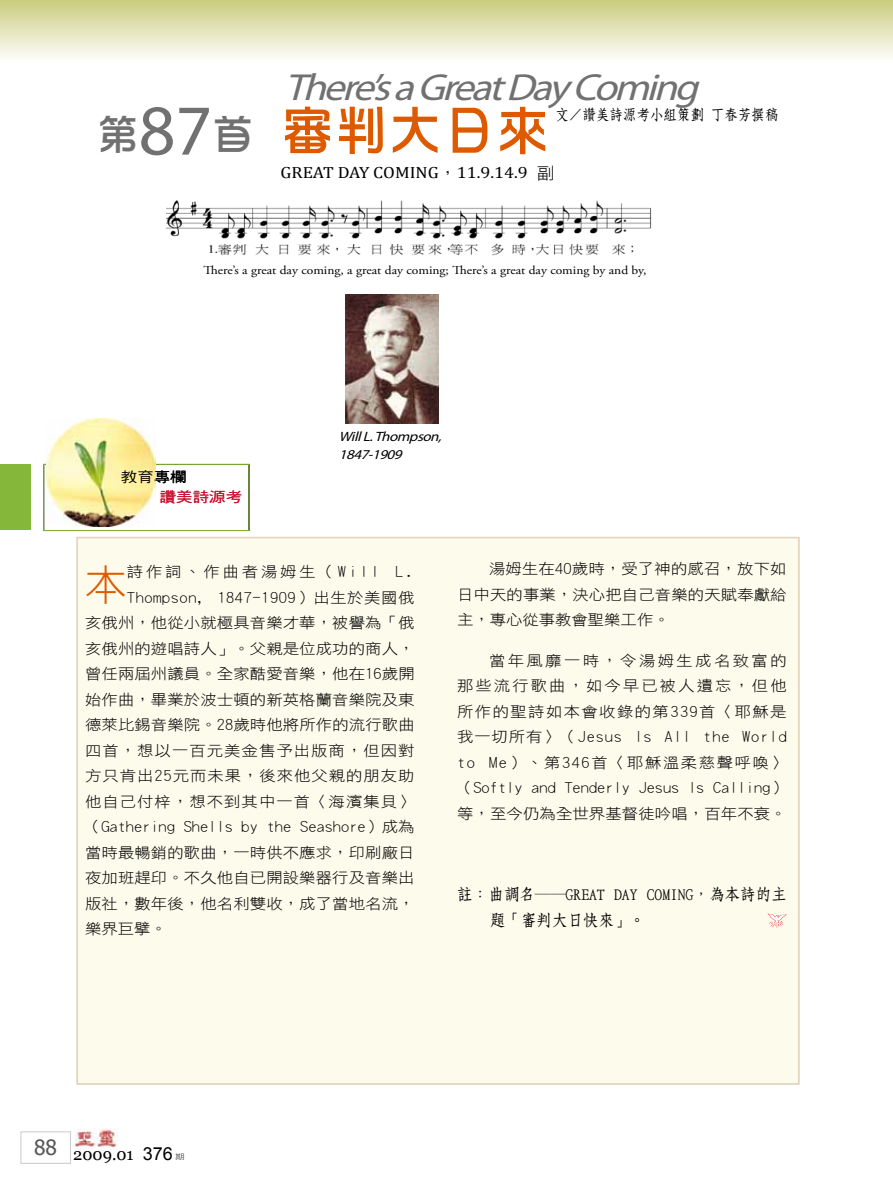
<style>
.page{position:relative;width:893px;height:1191px;background:#fff}
.page>*{position:absolute;margin:0;border:0;box-sizing:border-box;transform-origin:0 0}
.t1{font:54px "DF Hua Zong W5 WIN BF";letter-spacing:-.005em;color:#dd5a00}
.t2{font:41.85px "DF Hei W3 WIN BF";color:#dd5a00}
.t3{font:italic 37.8px "Myriad Pro";color:#727171;scale:1.11 1}
.t4{font:16.5px "Georgia";color:#000}
.t5{font:16.35px/25.5px "DF Fang Song W6 WIN BF";color:#000;scale:.95 1}
.t6{font:16.2px "Cambria Math";color:#000;scale:1.11 1}
.t7{font:15px "DF Fang Song W6 WIN BF";color:#000;scale:.9 1}
.t8{font:14.7px/25.5px "DF Hei W3 WIN BF";letter-spacing:.01em;color:#000;text-align:justify;scale:1.11 1}
.t9{font:14.7px "DF Hei W3 WIN BF";letter-spacing:.065em;color:#000;scale:1.11 1}
.t10{font:14.7px "DF Hei W3 WIN BF";letter-spacing:.035em;color:#000;scale:1.11 1}
.t11{font:14.7px "DF Hei W3 WIN BF";letter-spacing:.06em;color:#000;scale:1.11 1}
.t12{font:14.7px "DF Hei W3 WIN BF";letter-spacing:.17em;color:#000;scale:1.11 1}
.t13{font:14.1px "DF Hei W5 WIN BF";color:#c81432;scale:1.18 1}
.t14{font:14.1px "DF Hei W5 WIN BF";color:#000;scale:1.18 1}
.t15{font:italic 13.5px/18px "Myriad Pro";color:#000;scale:1.11 1}
.t16{font:12.15px "Adobe Garamond Pro";color:#000;scale:1.11 1}
.t17{font:7.5px "DF Hei W5 WIN BF";color:#595757;scale:1.25 1}
.s1{font-size:42px;color:#727171}
.s2{font-family:"Myriad Pro";font-size:72px;color:#727171}
.s3{font-family:"DF Hei W3 WIN BF"}
.s4{font-family:"Arial";font-size:18px}
</style>
<div class="page">
<div style="left:21px;top:1131px;width:50px;height:32px;border:1px solid #c9caca"></div>
<img style="left:74px;top:1128px;width:44px;height:20px">
<img style="left:47px;top:418px;width:109px;height:108px">
<img style="left:167px;top:200px;width:485px;height:55px">
<img style="left:345px;top:295px;width:94px;height:129px">
<div style="left:43px;top:464px;width:206px;height:67px;border:1px solid #85b83a"></div>
<div style="left:77px;top:537px;width:722px;height:547px;background:#fdfbec;border:2px solid #e2d4bd"></div>
<div style="left:0;top:0;width:892px;height:63px;background:linear-gradient(to bottom,#cacc7d,#fff)"></div>
<div style="left:0;top:464px;width:31px;height:66px;background:#85b83a"></div>
<svg style="left:768px;top:913px;width:19px;height:15px"></svg>
<h3 class="t3" style="left:285px;top:64px;width:385px">There’saGreatDayComing</h3>
<h1 class="t1" style="left:97px;top:103px;width:454px"><span class="s1">第</span><span class="s2">87</span><span class="s1">首</span> 審判大日來</h1>
<p class="t7" style="left:555px;top:107px;width:249px">文／讚美詩源考小組策劃 丁春芳撰稿</p>
<p class="t6" style="left:281px;top:163px;width:248px">GREAT DAY COMING<span class="s3">，</span>11.9.14.9 <span class="s3">副</span></p>
<p class="t16" style="left:203px;top:262px;width:401px">There’s a great day coming, a great day coming; There’s a great day coming by and by,</p>
<p class="t14" style="left:121px;top:469px;width:57px">教育專欄</p>
<p class="t13" style="left:160px;top:489px;width:71px">讚美詩源考</p>
<p class="t15" style="left:339px;top:427px;width:98px">WillL.Thompson,<br>1847-1909</p>
<h2 class="t2" style="left:85px;top:563px;width:43px">本</h2>
<p class="t12" style="left:127px;top:564px;width:261px">詩作詞、作曲者湯姆生（Will L.</p>
<p class="t10" style="left:127px;top:590px;width:261px">Thompson, 1847-1909）出生於美國俄</p>
<p class="t8" style="left:85px;top:610px;width:298px">亥俄州，他從小就極具音樂才華，被譽為「俄</p>
<p class="t8" style="left:85px;top:635px;width:298px">亥俄州的遊唱詩人」。父親是位成功的商人，</p>
<p class="t8" style="left:85px;top:661px;width:298px">曾任兩屆州議員。全家酷愛音樂，他在16歲開</p>
<p class="t8" style="left:85px;top:686px;width:298px">始作曲，畢業於波士頓的新英格蘭音樂院及東</p>
<p class="t8" style="left:85px;top:712px;width:298px">德萊比錫音樂院。28歲時他將所作的流行歌曲</p>
<p class="t9" style="left:85px;top:743px;width:298px">四首，想以一百元美金售予出版商，但因對</p>
<p class="t11" style="left:85px;top:768px;width:298px">方只肯出25元而未果，後來他父親的朋友助</p>
<p class="t9" style="left:85px;top:794px;width:298px">他自己付梓，想不到其中一首〈海濱集貝〉</p>
<p class="t8" style="left:85px;top:814px;width:298px">（Gathering Shells by the Seashore）成為</p>
<p class="t8" style="left:85px;top:839px;width:298px">當時最暢銷的歌曲，一時供不應求，印刷廠日</p>
<p class="t8" style="left:85px;top:865px;width:298px">夜加班趕印。不久他自已開設樂器行及音樂出</p>
<p class="t8" style="left:85px;top:890px;width:298px">版社，數年後，他名利雙收，成了當地名流，</p>
<p class="t8" style="left:85px;top:916px;width:75px">樂界巨擘。</p>
<p class="t8" style="left:457px;top:556px;width:298px;text-indent:32px">湯姆生在40歲時，受了神的感召，放下如日中天的事業，決心把自己音樂的天賦奉獻給主，專心從事教會聖樂工作。</p>
<p class="t8" style="left:457px;top:647px;width:298px;text-indent:32px">當年風靡一時，令湯姆生成名致富的那些流行歌曲，如今早已被人遺忘，但他所作的聖詩如本會收錄的第339首〈耶穌是我一切所有〉（Jesus Is All the World to Me）、第346首〈耶穌溫柔慈聲呼喚〉（Softly and Tenderly Jesus Is Calling）等，至今仍為全世界基督徒吟唱，百年不衰。</p>
<p class="t5" style="left:490px;top:881px;width:314px;text-indent:-33px">註：曲調名──GREAT DAY COMING，為本詩的主題「審判大日快來」。</p>
<p class="t4" style="left:34px;top:1144px;width:140px"><sup>88</sup> 2009.01 <span class="s4">376</span></p>
<p class="t17" style="left:175px;top:1152px;width:9px">期</p>
</div>
